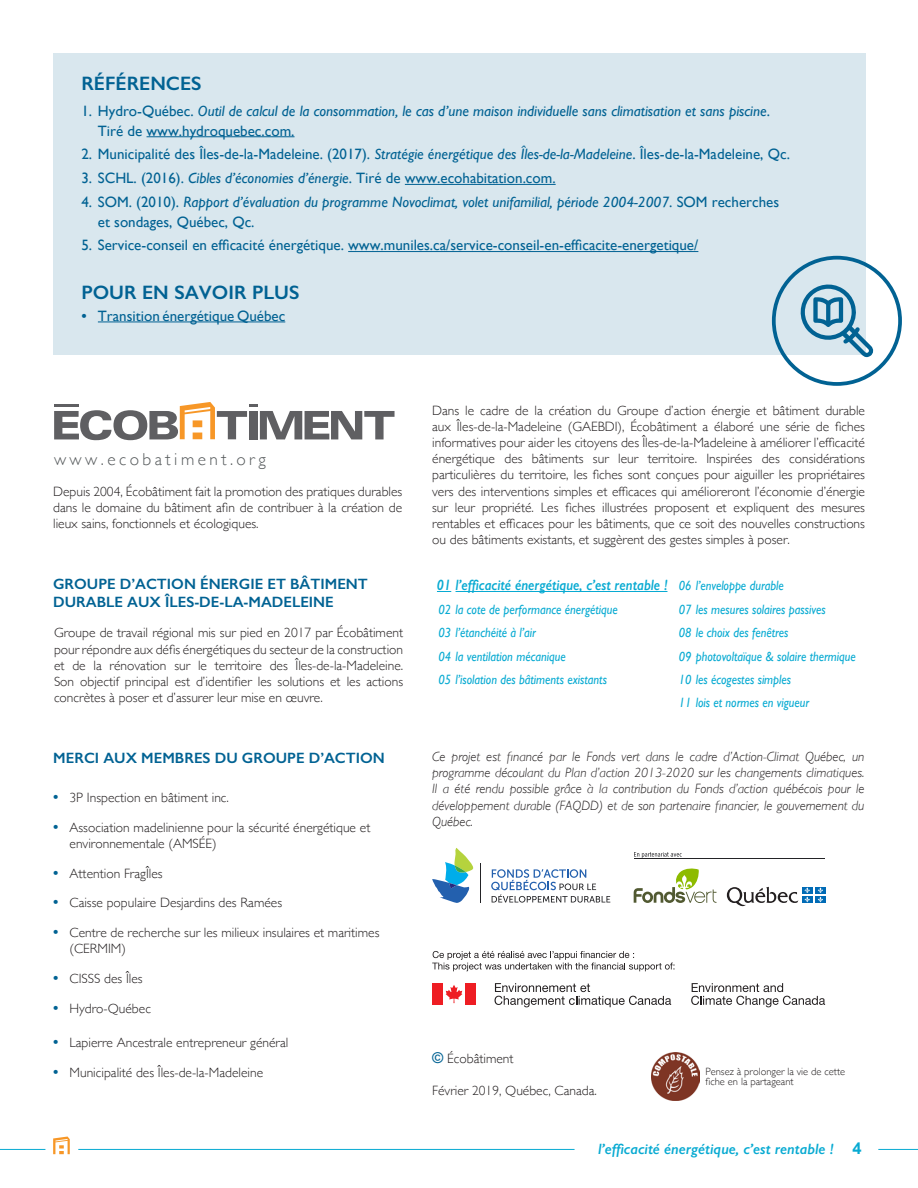
<style>
.page{position:relative;width:918px;height:1188px;background:#fff}
.page>*{position:absolute;margin:0;border:0;box-sizing:border-box;transform-origin:0 0}
.titres{font:600 19.5px "Gill Sans";color:#016293}
.corps_de_texte{font:300 17.25px "Gill Sans";letter-spacing:.2em;color:#565a5c}
.t1{font:15px "Gill Sans";color:#016293}
.t2{font:italic 15px/19.5px "Gill Sans";color:#016293}
.titres-2{font:600 15px/18px "Gill Sans";color:#016293}
.t3{font:italic 600 15px "Gill Sans";color:#08aad2;scale:.9 1}
.t4{font:italic 600 15px "Gill Sans";color:#08aad2}
.corps_de_texte-2{font:600 15px "Gill Sans";color:#016293}
.corps_de_texte-3{font:300 13.5px/16.2px "Gill Sans";color:#231f20;text-align:justify}
.corps_de_texte-4{font:italic 300 13.5px/16.2px "Gill Sans";color:#231f20;text-align:justify}
.t5{font:italic 13.5px "Gill Sans";color:#08aad2;scale:.9 1}
.corps_de_texte-5{font:300 10.5px/10.5px "Gill Sans";color:#231f20}
.s1{font-style:normal}
.s2{font-style:italic}
.s3{font-weight:600}
.s4{font-weight:600;font-size:15px;color:#016293}
.s5{font-family:"Arial";font-weight:700;font-style:normal;font-size:16.5px}
</style>
<div class="page">
<hr style="left:78px;top:1149px;width:497px;height:1px;background:#08aad2">
<hr style="left:0;top:1149px;width:45px;height:1px;background:#08aad2">
<svg style="left:53px;top:1137px;width:17px;height:17px"></svg>
<hr style="left:878px;top:1149px;width:40px;height:1px;background:#08aad2">
<div style="left:53px;top:53px;width:812px;height:301px;background:#d9e7ee"></div>
<div style="left:772px;top:256px;width:130px;height:130px;border:4px solid #016293;border-radius:50%"></div>
<img style="left:651px;top:1052px;width:49px;height:49px">
<svg style="left:54px;top:402px;width:341px;height:38px"></svg>
<svg style="left:491px;top:869px;width:119px;height:34px"></svg>
<svg style="left:432px;top:848px;width:42px;height:55px"></svg>
<hr style="left:481px;top:863px;width:1px;height:39px;background:#232326">
<hr style="left:634px;top:858px;width:191px;height:1px;background:#232326">
<svg style="left:634px;top:852px;width:48px;height:6px"></svg>
<svg style="left:727px;top:887px;width:71px;height:19px"></svg>
<div style="left:802px;top:887px;width:10px;height:6px;background:#006bb6"></div>
<div style="left:815px;top:887px;width:11px;height:6px;background:#006bb6"></div>
<div style="left:802px;top:896px;width:10px;height:7px;background:#006bb6"></div>
<svg style="left:805px;top:887px;width:5px;height:15px"></svg>
<div style="left:815px;top:896px;width:11px;height:7px;background:#006bb6"></div>
<svg style="left:818px;top:887px;width:5px;height:15px"></svg>
<svg style="left:634px;top:868px;width:83px;height:35px"></svg>
<hr style="left:147px;top:136px;width:148px;height:1px;background:#016293">
<hr style="left:405px;top:184px;width:151px;height:1px;background:#016293">
<hr style="left:348px;top:251px;width:350px;height:1px;background:#016293">
<hr style="left:98px;top:322px;width:187px;height:1px;background:#016293">
<svg style="left:798px;top:281px;width:76px;height:76px"></svg>
<svg style="left:446px;top:985px;width:16px;height:18px"></svg>
<div style="left:432px;top:983px;width:11px;height:22px;background:#ee1d23"></div>
<div style="left:465px;top:983px;width:11px;height:22px;background:#ee1d23"></div>
<svg style="left:495px;top:983px;width:176px;height:24px"></svg>
<svg style="left:691px;top:983px;width:134px;height:24px"></svg>
<svg style="left:432px;top:951px;width:242px;height:20px"></svg>
<svg style="left:437px;top:591px;width:14px;height:1px"></svg>
<hr style="left:456px;top:591px;width:211px;height:1px;background:#08aad2">
<p class="titres" style="left:81px;top:71px;width:122px">RÉFÉRENCES</p>
<p class="t2" style="left:98px;top:101px;width:674px;text-indent:-17px"><span class="s1">1. Hydro-Québec.</span> Outil de calcul de la consommation, le cas d’une maison individuelle sans climatisation et sans piscine<span class="s1">.<br>Tiré de www.hydroquebec.com.</span></p>
<p class="t1" style="left:81px;top:146px;width:710px">2. Municipalité des Îles-de-la-Madeleine. (2017). <span class="s2">Stratégie énergétique des Îles-de-la-Madeleine</span>. Îles-de-la-Madeleine, Qc.</p>
<p class="t1" style="left:81px;top:169px;width:476px">3. SCHL. (2016). <span class="s2">Cibles d’économies d’énergie</span>. Tiré de www.ecohabitation.com.</p>
<p class="t2" style="left:98px;top:192px;width:683px;text-indent:-17px"><span class="s1">4. SOM. (2010).</span> Rapport d’évaluation du programme Novoclimat, volet unifamilial, période 2004-2007<span class="s1">. SOM recherches et sondages, Québec, Qc.</span></p>
<p class="t1" style="left:81px;top:237px;width:618px">5. Service-conseil en efficacité énergétique. www.muniles.ca/service-conseil-en-efficacite-energetique/</p>
<p class="titres" style="left:81px;top:281px;width:220px">POUR EN SAVOIR PLUS</p>
<p class="t1" style="left:81px;top:307px;width:205px"><span class="s3">•</span> Transition énergétique Québec</p>
<p class="corps_de_texte" style="left:54px;top:446px;width:213px">www.ecobatiment.org</p>
<p class="corps_de_texte-3" style="left:53px;top:482px;width:351px">Depuis 2004, Écobâtiment fait la promotion des pratiques durables dans le domaine du bâtiment afin de contribuer à la création de lieux sains, fonctionnels et écologiques.</p>
<p class="titres-2" style="left:53px;top:575px;width:316px">GROUPE D’ACTION ÉNERGIE ET BÂTIMENT<br>DURABLE AUX ÎLES-DE-LA-MADELEINE</p>
<p class="corps_de_texte-3" style="left:54px;top:624px;width:351px">Groupe de travail régional mis sur pied en 2017 par Écobâtiment pour répondre aux défis énergétiques du secteur de la construction et de la rénovation sur le territoire des Îles-de-la-Madeleine.<br>Son objectif principal est d’identifier les solutions et les actions concrètes à poser et d’assurer leur mise en œuvre.</p>
<p class="corps_de_texte-2" style="left:53px;top:748px;width:333px">MERCI AUX MEMBRES DU GROUPE D’ACTION</p>
<p class="corps_de_texte-3" style="left:53px;top:789px;width:177px"><span class="s4">•</span> 3P Inspection en bâtiment inc.</p>
<p class="corps_de_texte-3" style="left:70px;top:819px;width:302px;text-indent:-16px"><span class="s4">•</span> Association madelinienne pour la sécurité énergétique et environnementale (AMSÉE)</p>
<p class="corps_de_texte-3" style="left:53px;top:864px;width:111px"><span class="s4">•</span> Attention FragÎles</p>
<p class="corps_de_texte-3" style="left:53px;top:894px;width:231px"><span class="s4">•</span> Caisse populaire Desjardins des Ramées</p>
<p class="corps_de_texte-3" style="left:70px;top:924px;width:311px;text-indent:-16px"><span class="s4">•</span> Centre de recherche sur les milieux insulaires et maritimes (CERMIM)</p>
<p class="corps_de_texte-3" style="left:53px;top:970px;width:91px"><span class="s4">•</span> CISSS des Îles</p>
<p class="corps_de_texte-3" style="left:53px;top:999px;width:99px"><span class="s4">•</span> Hydro-Québec</p>
<p class="corps_de_texte-3" style="left:53px;top:1034px;width:237px"><span class="s4">•</span> Lapierre Ancestrale entrepreneur général</p>
<p class="corps_de_texte-3" style="left:53px;top:1064px;width:212px"><span class="s4">•</span> Municipalité des Îles-de-la-Madeleine</p>
<p class="corps_de_texte-3" style="left:432px;top:401px;width:434px">Dans le cadre de la création du Groupe d’action énergie et bâtiment durable aux Îles-de-la-Madeleine (GAEBDI), Écobâtiment a élaboré une série de fiches informatives pour aider les citoyens des Îles-de-la-Madeleine à améliorer l’efficacité énergétique des bâtiments sur leur territoire. Inspirées des considérations particulières du territoire, les fiches sont conçues pour aiguiller les propriétaires vers des interventions simples et efficaces qui amélioreront l’économie d’énergie sur leur propriété. Les fiches illustrées proposent et expliquent des mesures rentables et efficaces pour les bâtiments, que ce soit des nouvelles constructions ou des bâtiments existants, et suggèrent des gestes simples à poser.</p>
<p class="t3" style="left:437px;top:576px;width:258px">01 l’efficacité énergétique, c’est rentable !</p>
<p class="t5" style="left:679px;top:578px;width:118px">06 l’enveloppe durable</p>
<p class="t5" style="left:439px;top:601px;width:201px">02 la cote de performance énergétique</p>
<p class="t5" style="left:679px;top:601px;width:165px">07 les mesures solaires passives</p>
<p class="t5" style="left:439px;top:625px;width:110px">03 l’étanchéité à l’air</p>
<p class="t5" style="left:679px;top:625px;width:123px">08 le choix des fenêtres</p>
<p class="t5" style="left:439px;top:648px;width:143px">04 la ventilation mécanique</p>
<p class="t5" style="left:679px;top:648px;width:198px">09 photovoltaïque &amp; solaire thermique</p>
<p class="t5" style="left:439px;top:672px;width:189px">05 l’isolation des bâtiments existants</p>
<p class="t5" style="left:679px;top:672px;width:126px">10 les écogestes simples</p>
<p class="t5" style="left:679px;top:695px;width:147px">11 lois et normes en vigueur</p>
<p class="corps_de_texte-4" style="left:432px;top:748px;width:434px">Ce projet est financé par le Fonds vert dans le cadre d’Action-Climat Québec, un programme découlant du Plan d’action 2013-2020 sur les changements climatiques.<br>Il a été rendu possible grâce à la contribution du Fonds d’action québécois pour le développement durable (FAQDD) et de son partenaire financier, le gouvernement du Québec.</p>
<p class="corps_de_texte-3" style="left:432px;top:1050px;width:83px"><span class="s4">©</span> Écobâtiment</p>
<p class="corps_de_texte-3" style="left:432px;top:1082px;width:166px">Février 2019, Québec, Canada.</p>
<p class="corps_de_texte-5" style="left:705px;top:1066px;width:141px">Pensez à prolonger la vie de cette fiche en la partageant</p>
<p class="t4" style="left:598px;top:1140px;width:265px">l’efficacité énergétique, c’est rentable ! <span class="s5">4</span></p>
</div>
